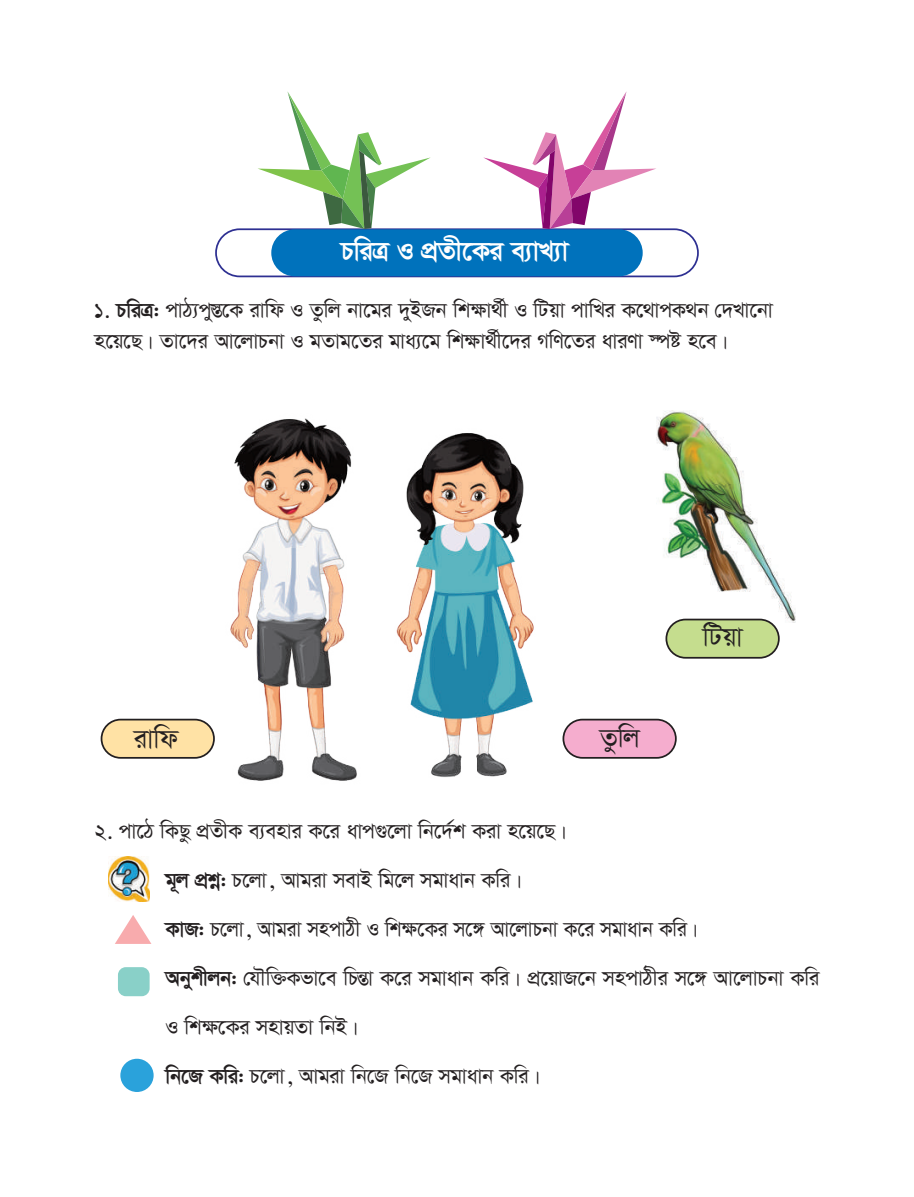
<style>
.page{position:relative;width:914px;height:1197px;background:#fff}
.page>*{position:absolute;margin:0;border:0;box-sizing:border-box;transform-origin:0 0}
.t1{font:700 31.5px "Sutonny MJ";color:#fff}
.t2{font:31.5px "Sutonny MJ";color:#231f20}
.t3{font:24.5px/49px "Sutonny MJ";color:#231f20}
.s1{font-weight:700}
</style>
<div class="page">
<div style="left:215px;top:228px;width:483px;height:49px;border:2px solid #2e3092;border-radius:24px"></div>
<div style="left:271px;top:229px;width:371px;height:47px;background:#0072bc;border-radius:23px"></div>
<svg style="left:483px;top:91px;width:173px;height:138px"></svg>
<svg style="left:257px;top:91px;width:173px;height:138px"></svg>
<div style="left:120px;top:1059px;width:34px;height:33px;background:#2aa2db;border-radius:50%"></div>
<svg style="left:115px;top:915px;width:36px;height:29px"></svg>
<div style="left:118px;top:967px;width:32px;height:29px;background:#89d0c8;border-radius:8px"></div>
<img style="left:108px;top:856px;width:42px;height:45px">
<img style="left:230px;top:418px;width:127px;height:363px">
<img style="left:396px;top:433px;width:138px;height:344px">
<div style="left:101px;top:720px;width:113px;height:38px;background:#ffe2a5;border-radius:19px"></div>
<div style="left:101px;top:719px;width:114px;height:40px;border:2px solid #231f20;border-radius:19px"></div>
<div style="left:563px;top:720px;width:112px;height:38px;background:#f5adce;border-radius:19px"></div>
<div style="left:562px;top:719px;width:114px;height:40px;border:2px solid #231f20;border-radius:19px"></div>
<img style="left:657px;top:410px;width:138px;height:213px">
<div style="left:666px;top:620px;width:112px;height:38px;background:#c5dd8e;border-radius:19px"></div>
<div style="left:665px;top:619px;width:114px;height:40px;border:2px solid #231f20;border-radius:19px"></div>
<p class="t1" style="left:341px;top:234px;width:228px">PWIÎ I CÖZX‡KI E¨VL¨V</p>
<p class="t3" style="left:94px;top:296px;width:679px;line-height:30.8px">1. <span class="s1">PWIÎ:</span> CVV¨CY¯Í‡K IVWD I ZZWJ BV‡GI `YBRB WKŸV_©XI WUQV CVWLI K‡_VCK_B †`LV‡BV<br>N‡Q‡Q| ZV‡`I AV‡JVPBV I GZVG‡ZI GVA¨‡G WKŸV_©X‡`I MWY‡ZI AVIYV ¯ÚÓ N‡E|</p>
<p class="t2" style="left:134px;top:722px;width:45px">IVWD</p>
<p class="t2" style="left:600px;top:721px;width:41px">ZZWJ</p>
<p class="t2" style="left:702px;top:621px;width:41px">WUQV</p>
<p class="t3" style="left:165px;top:808px;width:655px;text-indent:-71px">2. CV‡V WKQZCÖZXK E¨ENVI K‡I AVC¸‡JV WB‡`©K KIV N‡Q‡Q|<br><span class="s1">G~J CÖKŒ:</span> P‡JV, AVGIV MEVB WG‡J MGVAVB KWI|<br><span class="s1">KVR:</span> P‡JV, AVGIV MNCVVX I WK¶‡KI M‡½ AV‡JVPBV K‡I MGVAVB KWI|<br><span class="s1">ABYKXJB:</span> †HŠW³KFV‡E WPŠÍV K‡I MGVAVB KWI| CÖ‡QVR‡B MNCVVXI M‡½ AV‡JVPBV KWI I WK¶‡KI MNVQZV WBB|<br><span class="s1">WB‡R KWI:</span> P‡JV, AVGIV WB‡R WB‡R MGVAVB KWI|</p>
</div>
